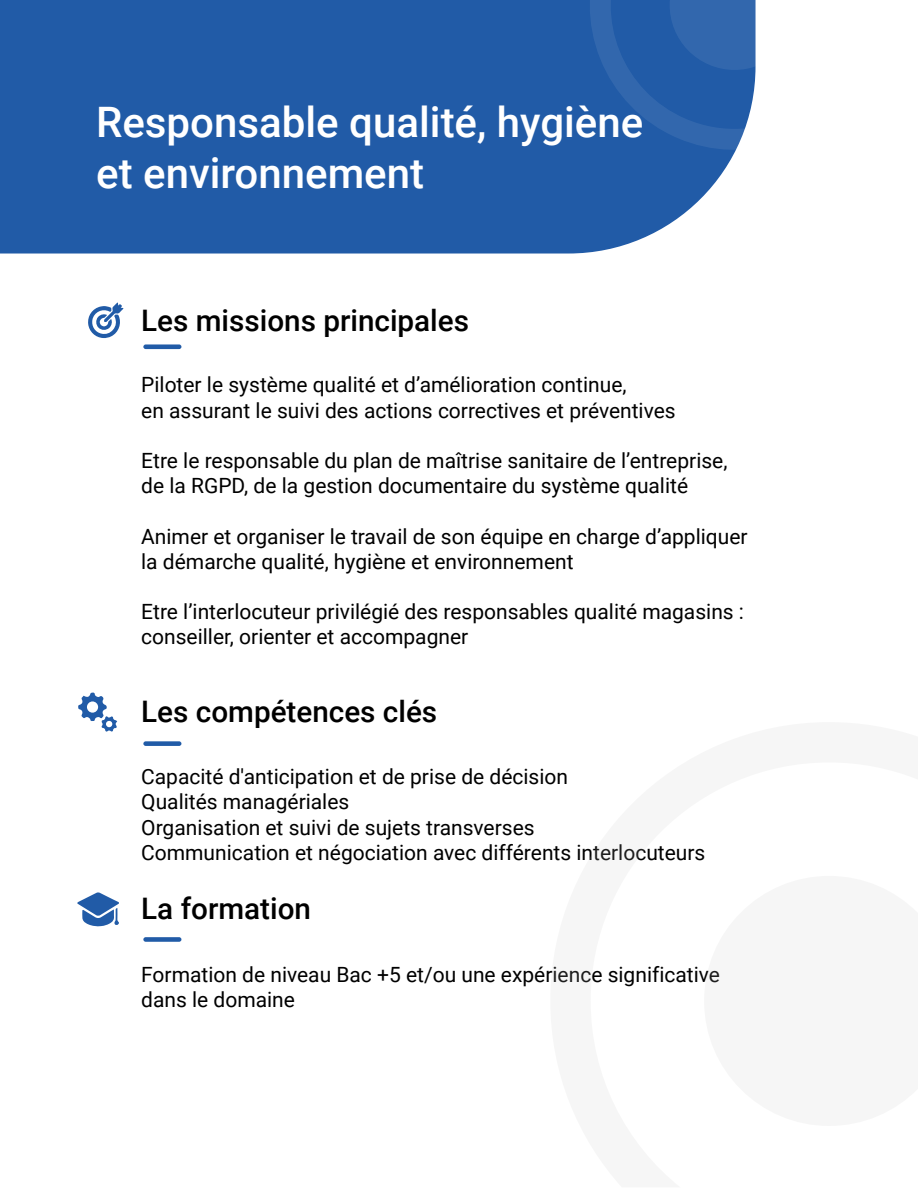
<style>
.page{position:relative;width:918px;height:1188px;background:#fff}
.page>*{position:absolute;margin:0;border:0;box-sizing:border-box;transform-origin:0 0}
.t1{font:500 42px/50.4px "Roboto";color:#fff}
.t2{font:500 29.7px "Roboto";color:#000}
.t3{font:21px/25.2px "Roboto";color:#000}
</style>
<div class="page">
<div style="left:0;top:0;width:736px;height:254px;background:#215ba7"></div>
<div style="left:143px;top:344px;width:38px;height:5px;background:#215ba7;border-radius:2px"></div>
<div style="left:143px;top:741px;width:38px;height:5px;background:#215ba7;border-radius:2px"></div>
<div style="left:143px;top:937px;width:38px;height:5px;background:#215ba7;border-radius:2px"></div>
<svg style="left:590px;top:0;width:166px;height:150px;background:#2c63ab"></svg>
<svg style="left:88px;top:303px;width:35px;height:35px"></svg>
<svg style="left:78px;top:693px;width:39px;height:39px"></svg>
<svg style="left:77px;top:892px;width:42px;height:35px"></svg>
<h1 class="t1" style="left:96px;top:95px;width:549px">Responsable qualité, hygiène et environnement</h1>
<h2 class="t2" style="left:141px;top:299px;width:329px">Les missions principales</h2>
<p class="t3" style="left:141px;top:372px;width:536px">Piloter le système qualité et d’amélioration continue,<br>en assurant le suivi des actions correctives et préventives</p>
<p class="t3" style="left:141px;top:447px;width:588px">Etre le responsable du plan de maîtrise sanitaire de l’entreprise, de la RGPD, de la gestion documentaire du système qualité</p>
<p class="t3" style="left:141px;top:523px;width:608px">Animer et organiser le travail de son équipe en charge d’appliquer la démarche qualité, hygiène et environnement</p>
<p class="t3" style="left:141px;top:598px;width:604px">Etre l’interlocuteur privilégié des responsables qualité magasins : conseiller, orienter et accompagner</p>
<h2 class="t2" style="left:141px;top:691px;width:298px">Les compétences clés</h2>
<p class="t3" style="left:141px;top:763px;width:566px">Capacité d'anticipation et de prise de décision<br>Qualités managériales<br>Organisation et suivi de sujets transverses<br>Communication et négociation avec différents interlocuteurs</p>
<h2 class="t2" style="left:141px;top:888px;width:171px">La formation</h2>
<p class="t3" style="left:141px;top:961px;width:580px">Formation de niveau Bac +5 et/ou une expérience significative dans le domaine</p>
</div>
